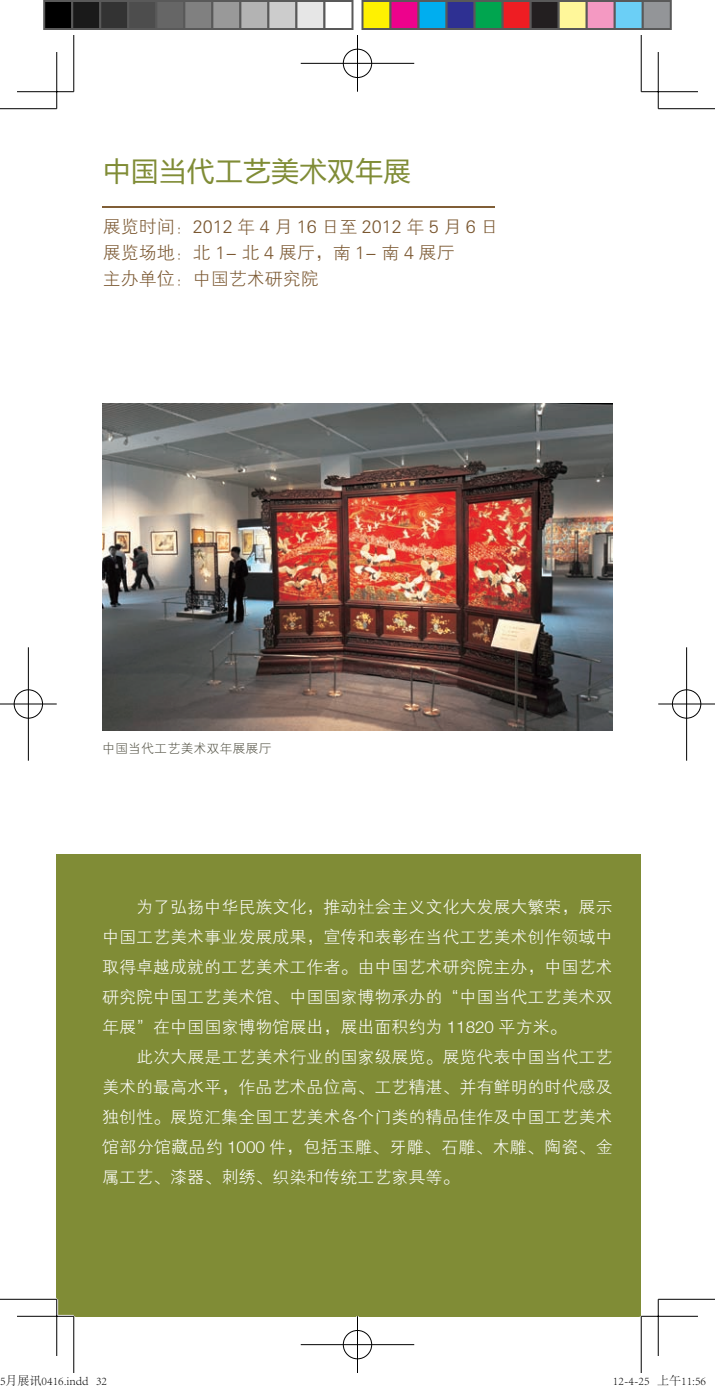
<style>
.page{position:relative;width:715px;height:1391px;background:#fff}
.page>*{position:absolute;margin:0;border:0;box-sizing:border-box;transform-origin:0 0}
.t1{font:28px "FZLTHJW GB1 0";color:#808c36}
.t2{font:18px/26px "FZXH1 K GBK1 0";color:#7a5730}
.t3{font:17px/30px "FZXH1 K GBK1 0";color:#fff;text-align:justify}
.t4{font:13px "FZXH1 K GBK1 0";color:#58574a}
.t5{font:300 12px "Adobe Song Std";color:#000}
.s1{font-family:"Helvetica Neue LT";font-weight:300}
</style>
<div class="page">
<div style="left:57px;top:854px;width:584px;height:462px;background:#808c36"></div>
<img style="left:102px;top:404px;width:510px;height:327px">
<hr style="left:102px;top:206px;width:393px;height:1px;background:#805e36">
<hr style="left:17px;top:1315px;width:57px;height:3px;background:#fff">
<hr style="left:55px;top:1299px;width:3px;height:57px;background:#fff">
<hr style="left:0;top:108px;width:57px;height:1px;background:#000">
<hr style="left:658px;top:108px;width:56px;height:1px;background:#000">
<hr style="left:0;top:1299px;width:57px;height:1px;background:#000">
<hr style="left:658px;top:1299px;width:56px;height:1px;background:#000">
<hr style="left:73px;top:35px;width:1px;height:57px;background:#000">
<hr style="left:73px;top:1316px;width:1px;height:57px;background:#000">
<hr style="left:640px;top:35px;width:1px;height:57px;background:#000">
<hr style="left:640px;top:1316px;width:1px;height:57px;background:#000">
<hr style="left:17px;top:91px;width:57px;height:1px;background:#000">
<hr style="left:641px;top:91px;width:56px;height:1px;background:#000">
<hr style="left:17px;top:1316px;width:57px;height:1px;background:#000">
<hr style="left:641px;top:1316px;width:56px;height:1px;background:#000">
<hr style="left:56px;top:52px;width:1px;height:57px;background:#000">
<hr style="left:56px;top:1299px;width:1px;height:57px;background:#000">
<hr style="left:657px;top:52px;width:1px;height:57px;background:#000">
<hr style="left:657px;top:1299px;width:1px;height:57px;background:#000">
<div style="left:342px;top:48px;width:31px;height:31px;border:3px solid #fff;border-radius:50%"></div>
<hr style="left:300px;top:62px;width:114px;height:3px;background:#fff">
<hr style="left:356px;top:35px;width:3px;height:57px;background:#fff">
<div style="left:343px;top:49px;width:29px;height:29px;border:1px solid #000;border-radius:50%"></div>
<hr style="left:300px;top:63px;width:114px;height:1px;background:#000">
<hr style="left:357px;top:35px;width:1px;height:57px;background:#000">
<div style="left:342px;top:1329px;width:31px;height:31px;border:3px solid #fff;border-radius:50%"></div>
<hr style="left:300px;top:1343px;width:114px;height:3px;background:#fff">
<hr style="left:356px;top:1316px;width:3px;height:57px;background:#fff">
<div style="left:343px;top:1330px;width:29px;height:29px;border:1px solid #000;border-radius:50%"></div>
<hr style="left:300px;top:1344px;width:114px;height:1px;background:#000">
<hr style="left:357px;top:1316px;width:1px;height:57px;background:#000">
<div style="left:13px;top:688px;width:31px;height:32px;border:3px solid #fff;border-radius:50%"></div>
<hr style="left:0;top:703px;width:57px;height:2px;background:#fff">
<hr style="left:27px;top:647px;width:3px;height:114px;background:#fff">
<div style="left:14px;top:690px;width:29px;height:28px;border:1px solid #000;border-radius:50%"></div>
<hr style="left:0;top:704px;width:57px;height:1px;background:#000">
<hr style="left:28px;top:647px;width:1px;height:114px;background:#000">
<div style="left:670px;top:688px;width:32px;height:32px;border:3px solid #fff;border-radius:50%"></div>
<hr style="left:658px;top:703px;width:56px;height:2px;background:#fff">
<hr style="left:685px;top:647px;width:2px;height:114px;background:#fff">
<div style="left:672px;top:690px;width:28px;height:28px;border:1px solid #000;border-radius:50%"></div>
<hr style="left:658px;top:704px;width:56px;height:1px;background:#000">
<hr style="left:686px;top:647px;width:1px;height:114px;background:#000">
<div style="left:44px;top:1px;width:28px;height:28px;background:#000"></div>
<div style="left:43px;top:0;width:30px;height:30px;border:2px solid #595959"></div>
<div style="left:72px;top:1px;width:28px;height:28px;background:#1a1a1a"></div>
<div style="left:71px;top:0;width:30px;height:30px;border:2px solid #595959"></div>
<div style="left:100px;top:1px;width:28px;height:28px;background:#333"></div>
<div style="left:99px;top:0;width:30px;height:30px;border:2px solid #595959"></div>
<div style="left:128px;top:1px;width:28px;height:28px;background:#4d4d4d"></div>
<div style="left:127px;top:0;width:30px;height:30px;border:2px solid #595959"></div>
<div style="left:156px;top:1px;width:28px;height:28px;background:#666"></div>
<div style="left:155px;top:0;width:30px;height:30px;border:2px solid #595959"></div>
<div style="left:184px;top:1px;width:28px;height:28px;background:#808080"></div>
<div style="left:183px;top:0;width:30px;height:30px;border:2px solid #595959"></div>
<div style="left:212px;top:1px;width:28px;height:28px;background:#999"></div>
<div style="left:211px;top:0;width:30px;height:30px;border:2px solid #595959"></div>
<div style="left:240px;top:1px;width:28px;height:28px;background:#b3b3b3"></div>
<div style="left:239px;top:0;width:30px;height:30px;border:2px solid #595959"></div>
<div style="left:268px;top:1px;width:28px;height:28px;background:#ccc"></div>
<div style="left:267px;top:0;width:30px;height:30px;border:2px solid #595959"></div>
<div style="left:296px;top:1px;width:28px;height:28px;background:#e6e6e6"></div>
<div style="left:295px;top:0;width:30px;height:30px;border:2px solid #595959"></div>
<div style="left:323px;top:0;width:30px;height:30px;border:2px solid #595959"></div>
<div style="left:362px;top:1px;width:28px;height:28px;background:#fff101"></div>
<div style="left:361px;top:0;width:30px;height:30px;border:2px solid #595959"></div>
<div style="left:390px;top:1px;width:28px;height:28px;background:#ed028c"></div>
<div style="left:389px;top:0;width:30px;height:30px;border:2px solid #595959"></div>
<div style="left:418px;top:1px;width:28px;height:28px;background:#00aeef"></div>
<div style="left:417px;top:0;width:30px;height:30px;border:2px solid #595959"></div>
<div style="left:446px;top:1px;width:28px;height:28px;background:#2e3092"></div>
<div style="left:445px;top:0;width:30px;height:30px;border:2px solid #595959"></div>
<div style="left:474px;top:1px;width:28px;height:28px;background:#00a54f"></div>
<div style="left:473px;top:0;width:30px;height:30px;border:2px solid #595959"></div>
<div style="left:502px;top:1px;width:28px;height:28px;background:#ee1d23"></div>
<div style="left:501px;top:0;width:30px;height:30px;border:2px solid #595959"></div>
<div style="left:530px;top:1px;width:28px;height:28px;background:#231f20"></div>
<div style="left:529px;top:0;width:30px;height:30px;border:2px solid #595959"></div>
<div style="left:558px;top:1px;width:28px;height:28px;background:#fff79a"></div>
<div style="left:557px;top:0;width:30px;height:30px;border:2px solid #595959"></div>
<div style="left:586px;top:1px;width:28px;height:28px;background:#f499c2"></div>
<div style="left:585px;top:0;width:30px;height:30px;border:2px solid #595959"></div>
<div style="left:614px;top:1px;width:28px;height:28px;background:#6bcff6"></div>
<div style="left:613px;top:0;width:30px;height:30px;border:2px solid #595959"></div>
<div style="left:642px;top:1px;width:28px;height:28px;background:#939598"></div>
<div style="left:641px;top:0;width:30px;height:30px;border:2px solid #595959"></div>
<svg style="left:73px;top:1362px;width:2px;height:11px"></svg>
<h1 class="t1" style="left:103px;top:156px;width:309px">中国当代工艺美术双年展</h1>
<p class="t2" style="left:103px;top:214px;width:397px">展览时间：2012 年 4 月 16 日至 2012 年 5 月 6 日展览场地：北 1- 北 4 展厅，南 1- 南 4 展厅<br>主办单位：中国艺术研究院</p>
<p class="t4" style="left:102px;top:741px;width:170px">中国当代工艺美术双年展展厅</p>
<p class="t3" style="left:102px;top:892px;width:511px;text-indent:34px">为了弘扬中华民族文化，推动社会主义文化大发展大繁荣，展示中国工艺美术事业发展成果，宣传和表彰在当代工艺美术创作领域中取得卓越成就的工艺美术工作者。由中国艺术研究院主办，中国艺术研究院中国工艺美术馆、中国国家博物承办的“中国当代工艺美术双年展”在中国国家博物馆展出，展出面积约为 <span class="s1">11820</span> 平方米。</p>
<p class="t3" style="left:102px;top:1042px;width:511px;text-indent:34px">此次大展是工艺美术行业的国家级展览。展览代表中国当代工艺美术的最高水平，作品艺术品位高、工艺精湛、并有鲜明的时代感及独创性。展览汇集全国工艺美术各个门类的精品佳作及中国工艺美术馆部分馆藏品约 <span class="s1">1000</span> 件，包括玉雕、牙雕、石雕、木雕、陶瓷、金属工艺、漆器、刺绣、织染和传统工艺家具等。</p>
<p class="t5" style="left:0;top:1374px;width:109px">5月展讯0416.indd 32</p>
<p class="t5" style="left:612px;top:1374px;width:95px">12-4-25 上午11:56</p>
</div>
